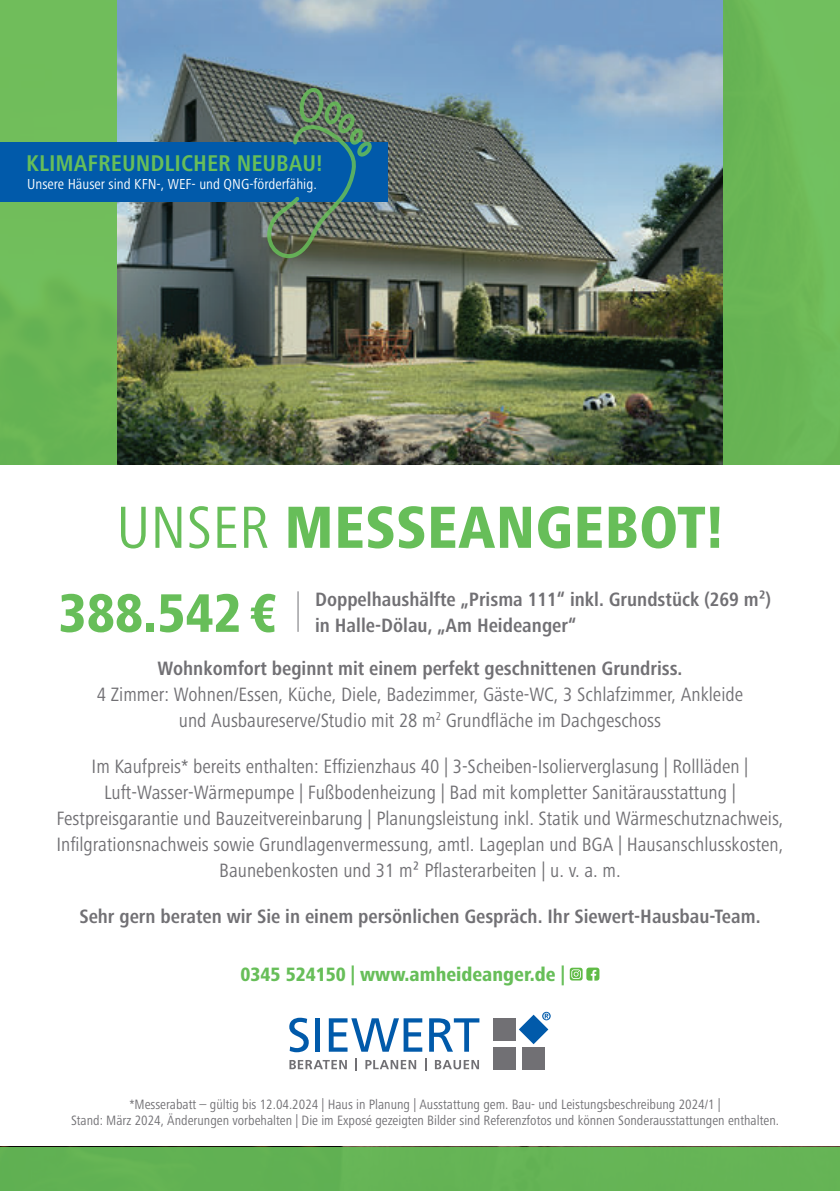
<style>
.page{position:relative;width:840px;height:1191px;background:#fff}
.page>*{position:absolute;margin:0;border:0;box-sizing:border-box;transform-origin:0 0}
.t1{font:800 condensed 61.6px "Frutiger Next Pro";color:#67be59}
.t2{font:800 condensed 56.2px "Frutiger Next Pro";color:#67be59}
.t3{font:700 condensed 23.6px "Frutiger Next Pro";color:#67be59}
.t4{font:condensed 20px/26px "Frutiger Next Pro";color:#717074;text-align:center}
.t5{font:700 condensed 20px "Frutiger Next Pro";color:#717074}
.t6{font:800 condensed 20px "Frutiger Next Pro";color:#67be59}
.t7{font:condensed 15px "Frutiger Next Pro";color:#fff}
.t8{font:condensed 14px/16px "Frutiger Next Pro";color:#717074;text-align:center}
.s1{font-weight:400}
</style>
<div class="page">
<div style="left:0;top:0;width:839px;height:464px;background:#67be59"></div>
<img style="left:117px;top:0;width:605px;height:465px">
<svg style="left:289px;top:1017px;width:19px;height:35px"></svg>
<div style="left:315px;top:1018px;width:5px;height:33px;background:#015aaa"></div>
<svg style="left:328px;top:1018px;width:94px;height:33px"></svg>
<svg style="left:429px;top:1018px;width:50px;height:33px"></svg>
<svg style="left:289px;top:1060px;width:57px;height:9px"></svg>
<svg style="left:365px;top:1060px;width:51px;height:9px"></svg>
<svg style="left:434px;top:1060px;width:45px;height:9px"></svg>
<div style="left:493px;top:1018px;width:23px;height:22px;background:#717074"></div>
<div style="left:522px;top:1047px;width:22px;height:22px;background:#717074"></div>
<div style="left:493px;top:1047px;width:23px;height:22px;background:#717074"></div>
<svg style="left:519px;top:1011px;width:31px;height:33px"></svg>
<svg style="left:355px;top:1058px;width:2px;height:12px"></svg>
<svg style="left:425px;top:1058px;width:1px;height:12px"></svg>
<div style="left:0;top:1147px;width:839px;height:44px;background:#65b455"></div>
<svg style="left:569px;top:967px;width:30px;height:13px"></svg>
<hr style="left:297px;top:591px;width:1px;height:41px;background:#717074">
<div style="left:0;top:142px;width:387px;height:60px;background:#015aaa"></div>
<svg style="left:266px;top:87px;width:106px;height:171px"></svg>
<p class="t3" style="left:26px;top:153px;width:298px">KLIMAFREUNDLICHER NEUBAU!</p>
<p class="t7" style="left:27px;top:176px;width:291px">Unsere Häuser sind KFN-, WEF- und QNG-förderfähig.</p>
<h1 class="t1" style="left:116px;top:500px;width:608px"><span class="s1">UNSER</span> MESSEANGEBOT!</h1>
<h2 class="t2" style="left:59px;top:588px;width:220px">388.542 €</h2>
<p class="t5" style="left:315px;top:590px;width:457px">Doppelhaushälfte „Prisma 111“ inkl. Grundstück (269 m²)</p>
<p class="t5" style="left:315px;top:616px;width:262px">in Halle-Dölau, „Am Heideanger“</p>
<p class="t5" style="left:157px;top:659px;width:526px">Wohnkomfort beginnt mit einem perfekt geschnittenen Grundriss.</p>
<p class="t4" style="left:97px;top:681px;width:647px">4 Zimmer: Wohnen/Essen, Küche, Diele, Badezimmer, Gäste-WC, 3 Schlafzimmer, Ankleide und Ausbaureserve/Studio mit 28 m<sup>2</sup> Grundfläche im Dachgeschoss</p>
<p class="t4" style="left:56px;top:753px;width:728px">Im Kaufpreis* bereits enthalten: Effizienzhaus 40 | 3-Scheiben-Isolierverglasung | Rollläden | Luft-Wasser-Wärmepumpe | Fußbodenheizung | Bad mit kompletter Sanitärausstattung | Festpreisgarantie und Bauzeitvereinbarung | Planungsleistung inkl. Statik und Wärmeschutznachweis, Infilgrationsnachweis sowie Grundlagenvermessung, amtl. Lageplan und BGA | Hausanschlusskosten, Baunebenkosten und 31 m² Pflasterarbeiten | u. v. a. m.</p>
<p class="t5" style="left:79px;top:907px;width:682px">Sehr gern beraten wir Sie in einem persönlichen Gespräch. Ihr Siewert-Hausbau-Team.</p>
<p class="t6" style="left:240px;top:965px;width:325px">0345 524150 | www.amheideanger.de |</p>
<p class="t8" style="left:71px;top:1097px;width:709px">*Messerabatt – gültig bis 12.04.2024 | Haus in Planung | Ausstattung gem. Bau- und Leistungsbeschreibung 2024/1 |<br>Stand: März 2024, Änderungen vorbehalten | Die im Exposé gezeigten Bilder sind Referenzfotos und können Sonderausstattungen enthalten.</p>
</div>
